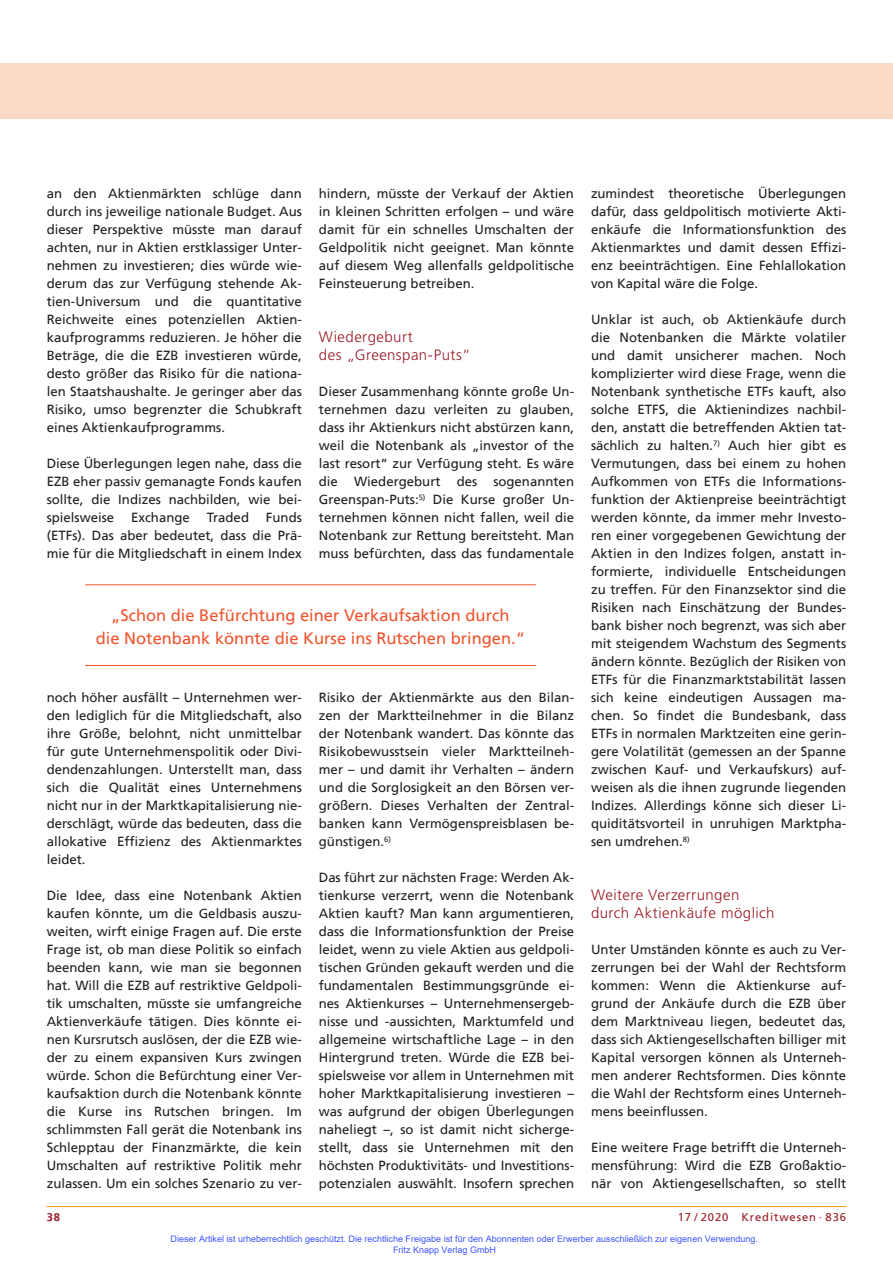
<style>
.page{position:relative;width:893px;height:1263px;background:#fff}
.page>*{position:absolute;margin:0;border:0;box-sizing:border-box;transform-origin:0 0}
.t1{font:16.5px/22.5px "Frutiger";color:#f0542e;text-align:center}
.t2{font:300 15px/18px "Frutiger";letter-spacing:.03em;color:#981a26}
.t3{font:13.2px/18px "Frutiger";color:#231f20;text-align:justify}
.t4{font:11.25px "Frutiger";letter-spacing:.08em;color:#981a26}
.t5{font:700 11.25px "Frutiger";color:#981a26}
.t6{font:9px/10.8px "Arial";color:#4054ff}
</style>
<div class="page">
<div style="left:0;top:64px;width:893px;height:55px;background:#fcd9c7"></div>
<hr style="left:47px;top:1206px;width:799px;height:1px;background:#f1a31e">
<hr style="left:85px;top:584px;width:451px;height:1px;background:#f0542e">
<hr style="left:85px;top:665px;width:451px;height:1px;background:#f0542e">
<p class="t3" style="left:47px;top:185px;width:257px">an den Aktienmärkten schlüge dann durch ins jeweilige nationale Budget. Aus dieser Perspektive müsste man darauf achten, nur in Aktien erstklassiger Unter&shy;nehmen zu investieren; dies würde wie&shy;derum das zur Verfügung stehende Ak&shy;tien-Universum und die quantitative Reichweite eines potenziellen Aktien&shy;kaufprogramms reduzieren. Je höher die Beträge, die die EZB investieren würde, desto größer das Risiko für die nationa&shy;len Staatshaushalte. Je geringer aber das Risiko, umso begrenzter die Schubkraft eines Aktienkaufprogramms.</p>
<p class="t3" style="left:47px;top:455px;width:257px">Diese Überlegungen legen nahe, dass die EZB eher passiv gemanagte Fonds kaufen sollte, die Indizes nachbilden, wie bei&shy;spielsweise</p>
<p class="t3" style="left:47px;top:509px;width:257px;text-indent:219px">Funds (ETFs). Das aber bedeutet, dass die Prä&shy;mie für die Mitgliedschaft in einem Index</p>
<p class="t3" style="left:131px;top:509px;width:60px">Exchange</p>
<p class="t3" style="left:207px;top:509px;width:44px">Traded</p>
<p class="t3" style="left:319px;top:185px;width:257px">hindern, müsste der Verkauf der Aktien in kleinen Schritten erfolgen – und wäre damit für ein schnelles Umschalten der Geldpolitik nicht geeignet. Man könnte auf diesem Weg allenfalls geldpolitische Feinsteuerung betreiben.</p>
<p class="t2" style="left:319px;top:328px;width:153px">Wiedergeburt<br>des „Greenspan-Puts“</p>
<p class="t3" style="left:319px;top:383px;width:257px">Dieser Zusammenhang könnte große Un&shy;ternehmen dazu verleiten zu glauben, dass ihr Aktienkurs nicht abstürzen kann, weil die Notenbank als „investor of the last resort“ zur Verfügung steht. Es wäre die Wiedergeburt des sogenannten Greenspan-Puts:<sup>5)</sup> Die Kurse großer Un&shy;ternehmen können nicht fallen, weil die Notenbank zur Rettung bereitsteht. Man muss befürchten, dass das fundamentale</p>
<p class="t1" style="left:96px;top:605px;width:431px">„Schon die Befürchtung einer Verkaufsaktion durch<br>die Notenbank könnte die Kurse ins Rutschen bringen.“</p>
<p class="t3" style="left:47px;top:689px;width:257px">noch höher ausfällt – Unternehmen wer&shy;den lediglich für die Mitgliedschaft, also ihre Größe, belohnt, nicht unmittelbar für gute Unternehmenspolitik oder Divi&shy;dendenzahlungen. Unterstellt man, dass sich die Qualität eines Unternehmens nicht nur in der Marktkapitalisierung nie&shy;derschlägt, würde das bedeuten, dass die allokative Effizienz des Aktienmarktes leidet.</p>
<p class="t3" style="left:47px;top:887px;width:257px">Die Idee, dass eine Notenbank Aktien kaufen könnte, um die Geldbasis auszu&shy;weiten, wirft einige Fragen auf. Die erste Frage ist, ob man diese Politik so einfach beenden kann, wie man sie begonnen hat. Will die EZB auf restriktive Geldpoli&shy;tik umschalten, müsste sie umfangreiche Aktienverkäufe tätigen. Dies könnte ei&shy;nen Kursrutsch auslösen, der die EZB wie&shy;der zu einem expansiven Kurs zwingen würde. Schon die Befürchtung einer Ver&shy;kaufsaktion durch die Notenbank könnte die Kurse ins Rutschen bringen. Im schlimmsten Fall gerät die Notenbank ins Schlepptau der Finanzmärkte, die kein Umschalten auf restriktive Politik mehr zulassen. Um ein solches Szenario zu ver-</p>
<p class="t3" style="left:319px;top:689px;width:257px">Risiko der Aktienmärkte aus den Bilan&shy;zen der Marktteilnehmer in die Bilanz der Notenbank wandert. Das könnte das Risikobewusstsein vieler Marktteilneh&shy;mer – und damit ihr Verhalten – ändern und die Sorglosigkeit an den Börsen ver&shy;größern. Dieses Verhalten der Zentral&shy;banken kann Vermögenspreisblasen be&shy;günstigen.<sup>6)</sup></p>
<p class="t3" style="left:319px;top:869px;width:257px">Das führt zur nächsten Frage: Werden Ak&shy;tienkurse verzerrt, wenn die Notenbank Aktien kauft? Man kann argumentieren, dass die Informationsfunktion der Preise leidet, wenn zu viele Aktien aus geldpoli&shy;tischen Gründen gekauft werden und die fundamentalen Bestimmungsgründe ei&shy;nes Aktienkurses – Unternehmensergeb&shy;nisse und -aussichten, Marktumfeld und allgemeine wirtschaftliche Lage – in den Hintergrund treten. Würde die EZB bei&shy;spielsweise vor allem in Unternehmen mit hoher Marktkapitalisierung investieren – was aufgrund der obigen Überlegungen naheliegt –, so ist damit nicht sicherge&shy;stellt, dass sie Unternehmen mit den höchsten Produktivitäts- und Investitions&shy;potenzialen auswählt. Insofern sprechen</p>
<p class="t3" style="left:591px;top:185px;width:257px">zumindest theoretische Überlegungen dafür, dass geldpolitisch motivierte Akti&shy;enkäufe die Informationsfunktion des Aktienmarktes und damit dessen Effizi&shy;enz beeinträchtigen. Eine Fehlallokation von Kapital wäre die Folge.</p>
<p class="t3" style="left:591px;top:311px;width:257px">Unklar ist auch, ob Aktienkäufe durch die Notenbanken die Märkte volatiler und damit unsicherer machen. Noch komplizierter wird diese Frage, wenn die Notenbank synthetische ETFs kauft, also solche ETFS, die Aktienindizes nachbil&shy;den, anstatt die betreffenden Aktien tat&shy;sächlich zu halten.<sup>7)</sup> Auch hier gibt es Vermutungen, dass bei einem zu hohen Aufkommen von ETFs die Informations&shy;funktion der Aktienpreise beeinträchtigt werden könnte, da immer mehr Investo&shy;ren einer vorgegebenen Gewichtung der Aktien in den Indizes folgen, anstatt in&shy;formierte, individuelle Entscheidungen zu treffen. Für den Finanzsektor sind die Risiken nach Einschätzung der Bundes&shy;bank bisher noch begrenzt, was sich aber mit steigendem Wachstum des Segments ändern könnte. Bezüglich der Risiken von ETFs für die Finanzmarktstabilität lassen sich keine eindeutigen Aussagen ma&shy;chen. So findet die Bundesbank, dass ETFs in normalen Marktzeiten eine gerin&shy;gere Volatilität (gemessen an der Spanne zwischen Kauf- und Verkaufskurs) auf&shy;weisen als die ihnen zugrunde liegenden Indizes. Allerdings könne sich dieser Li&shy;quiditätsvorteil in unruhigen Marktpha&shy;sen umdrehen.<sup>8)</sup></p>
<p class="t2" style="left:591px;top:886px;width:185px">Weitere Verzerrungen durch Aktienkäufe möglich</p>
<p class="t3" style="left:591px;top:941px;width:257px">Unter Umständen könnte es auch zu Ver&shy;zerrungen bei der Wahl der Rechtsform kommen: Wenn die Aktienkurse auf&shy;grund der Ankäufe durch die EZB über dem Marktniveau liegen, bedeutet das, dass sich Aktiengesellschaften billiger mit Kapital versorgen können als Unterneh&shy;men anderer Rechtsformen. Dies könnte die Wahl der Rechtsform eines Unterneh&shy;mens beeinflussen.</p>
<p class="t3" style="left:591px;top:1139px;width:257px">Eine weitere Frage betrifft die Unterneh&shy;mensführung: Wird die EZB Großaktio&shy;när von Aktiengesellschaften, so stellt</p>
<p class="t5" style="left:47px;top:1211px;width:15px">38</p>
<p class="t4" style="left:678px;top:1211px;width:170px">17 / 2020 Kreditwesen · 836</p>
<p class="t6" style="left:393px;top:1233px;width:366px;text-indent:-223px">Dieser Artikel ist urheberrechtlich geschützt. Die rechtliche Freigabe ist für den Abonnenten oder Erwerber ausschließlich zur eigenen Verwendung.<br>Fritz Knapp Verlag GmbH</p>
</div>
